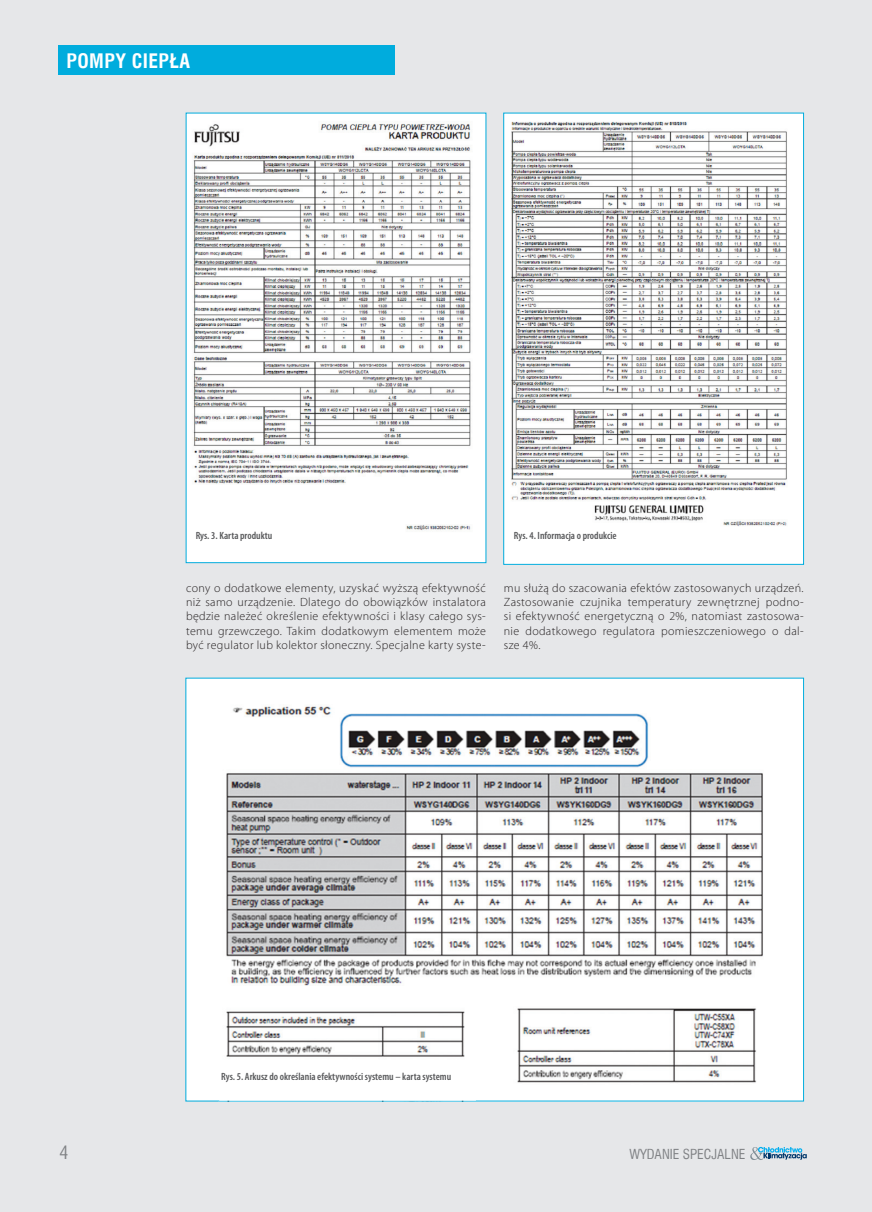
<style>
.page{position:relative;width:872px;height:1212px;background:#e6e7e9}
.page>*{position:absolute;margin:0;border:0;box-sizing:border-box;transform-origin:0 0}
.t1{font:700 19.5px "Swis 721 Cn EU";letter-spacing:.02em;color:#fff}
.t2{font:18px "Swis 721 Cn EU";color:#808285}
.t3{font:13.5px "Swis 721 Cn EU";color:#808285}
.t4{font:300 12px/14.4px "Myriad Pro";letter-spacing:.03em;color:#231f20;text-align:justify}
.t5{font:600 condensed 10.5px "Myriad Pro";color:#57585a}
</style>
<div class="page">
<div style="left:58px;top:45px;width:336px;height:30px;background:#00acdd"></div>
<svg style="left:750px;top:1147px;width:56px;height:13px"></svg>
<div style="left:186px;top:113px;width:300px;height:450px;background:#fff"></div>
<img style="left:193px;top:123px;width:278px;height:408px">
<div style="left:504px;top:113px;width:299px;height:451px;background:#fff"></div>
<img style="left:511px;top:121px;width:276px;height:405px">
<div style="left:503px;top:113px;width:301px;height:452px;border:1px solid #00acdd"></div>
<div style="left:186px;top:678px;width:617px;height:423px;background:#fff"></div>
<img style="left:226px;top:706px;width:537px;height:351px">
<img style="left:510px;top:1007px;width:253px;height:76px">
<h1 class="t1" style="left:66px;top:49px;width:125px">POMPY CIEPŁA</h1>
<p class="t5" style="left:196px;top:532px;width:78px">Rys. 3. Karta produktu</p>
<p class="t5" style="left:514px;top:532px;width:104px">Rys. 4. Informacja o produkcie</p>
<p class="t4" style="left:186px;top:581px;width:301px">cony o dodatkowe elementy, uzyskać wyższą efektywność niż samo urządzenie. Dlatego do obowiązków instalatora będzie należeć określenie efektywności i klasy całego sys&shy;temu grzewczego. Takim dodatkowym elementem może być regulator lub kolektor słoneczny. Specjalne karty syste-</p>
<p class="t4" style="left:504px;top:581px;width:301px">mu służą do szacowania efektów zastosowanych urządzeń.<br>Zastosowanie czujnika temperatury zewnętrznej podno&shy;si efektywność energetyczną o 2%, natomiast zastosowa&shy;nie dodatkowego regulatora pomieszczeniowego o dal&shy;sze 4%.</p>
<p class="t5" style="left:221px;top:1073px;width:232px">Rys. 5. Arkusz do określania efektywności systemu – karta systemu</p>
<h2 class="t2" style="left:59px;top:1141px;width:10px">4</h2>
<p class="t3" style="left:629px;top:1146px;width:118px">WYDANIE SPECJALNE</p>
</div>
